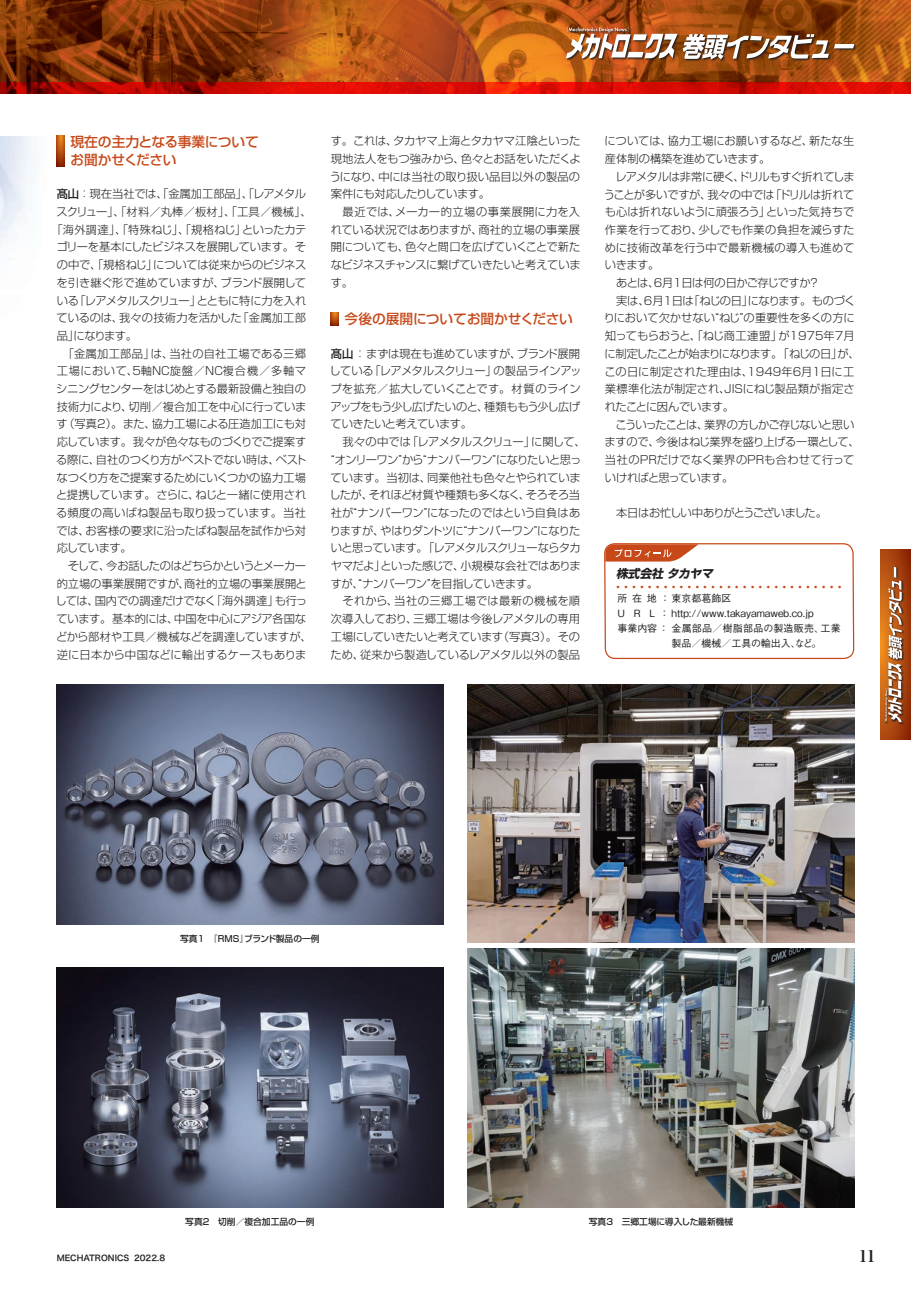
<style>
.page{position:relative;width:911px;height:1290px;background:#fff}
.page>*{position:absolute;margin:0;border:0;box-sizing:border-box;transform-origin:0 0}
.t1{font:16.25px "Midashi Min Pro MA31";color:#231f20}
.t2{font:500 13.75px/17.8px "Shin Go Pr 6 N";letter-spacing:-.01em;color:#c74919}
.t3{font:italic 700 11.75px "Shin Go Pr 6 N";color:#231f20}
.t4{font:300 11.25px/17.8px "Shin Go Pr 6 N";letter-spacing:-.02em;color:#231f20}
.t5{font:300 11.25px "Shin Go Pr 6 N";letter-spacing:.015em;color:#231f20}
.t6{font:300 11.25px "Shin Go Pr 6 N";color:#231f20}
.t7{font:300 11.25px "Shin Go Pr 6 N";letter-spacing:-.07em;color:#231f20}
.t8{font:300 11.25px "Shin Go Pr 6 N";letter-spacing:.005em;color:#231f20}
.t9{font:300 11.25px "Shin Go Pr 6 N";letter-spacing:.03em;color:#231f20}
.t10{font:300 11.25px "Shin Go Pr 6 N";letter-spacing:.045em;color:#231f20}
.t11{font:300 11.25px "Shin Go Pr 6 N";letter-spacing:-.04em;color:#231f20}
.t12{font:300 11.25px "Shin Go Pr 6 N";letter-spacing:.025em;color:#231f20}
.t13{font:300 11.25px "Shin Go Pr 6 N";letter-spacing:.02em;color:#231f20}
.t14{font:300 11.25px "Shin Go Pr 6 N";letter-spacing:-.075em;color:#231f20}
.t15{font:10.5px "Hira Kaku Pro W6";color:#c74919}
.t16{font:500 10px "Gothic BBB Pro";color:#231f20}
.t17{font:500 10px "Gothic BBB Pro";letter-spacing:.025em;color:#231f20}
.t18{font:500 8.75px "Shin Go Pr 6 N";color:#231f20}
.t19{font:8.12px "Hira Kaku Pro W6";color:#231f20}
.s1{font-weight:500}
</style>
<div class="page">
<img style="left:0;top:0;width:911px;height:82px">
<svg style="left:880px;top:549px;width:31px;height:191px;background:#aa460d"></svg>
<svg style="left:884px;top:566px;width:20px;height:159px"></svg>
<svg style="left:884px;top:567px;width:18px;height:155px"></svg>
<svg style="left:565px;top:26px;width:292px;height:36px"></svg>
<img style="left:566px;top:27px;width:288px;height:32px">
<svg style="left:0;top:82px;width:911px;height:12px;background:#cf0b03"></svg>
<svg style="left:331px;top:313px;width:7px;height:13px"></svg>
<svg style="left:57px;top:136px;width:7px;height:31px"></svg>
<img style="left:57px;top:968px;width:386px;height:240px">
<img style="left:468px;top:684px;width:386px;height:524px">
<img style="left:57px;top:684px;width:386px;height:240px">
<div style="left:466px;top:943px;width:389px;height:5px;background:#fff"></div>
<svg style="left:604px;top:543px;width:251px;height:117px"></svg>
<p class="t2" style="left:57px;top:133px;width:204px">　現在の主力となる事業について　お聞かせください</p>
<p class="t6" style="left:57px;top:185px;width:251px"><span class="s1">髙山</span> ：現在当社では、「金属加工部品」、「レアメタル</p>
<p class="t5" style="left:56px;top:202px;width:257px">スクリュー」、「材料／丸棒／板材」、「工具／機械」、</p>
<p class="t4" style="left:51px;top:220px;width:256px">「海外調達」、「特殊ねじ」、「規格ねじ」といったカテ</p>
<p class="t4" style="left:56px;top:237px;width:251px">ゴリーを基本にしたビジネスを展開しています。そ</p>
<p class="t4" style="left:57px;top:255px;width:251px">の中で、「規格ねじ」については従来からのビジネス</p>
<p class="t4" style="left:56px;top:273px;width:251px">を引き継ぐ形で進めていますが、ブランド展開して</p>
<p class="t4" style="left:57px;top:290px;width:251px">いる「レアメタルスクリュー」とともに特に力を入れ</p>
<p class="t8" style="left:56px;top:309px;width:251px">ているのは、我々の技術力を活かした「金属加工部</p>
<p class="t4" style="left:57px;top:326px;width:82px">品」になります。</p>
<p class="t9" style="left:57px;top:344px;width:251px">　「金属加工部品」は、当社の自社工場である三郷</p>
<p class="t10" style="left:57px;top:362px;width:251px">工場において、5軸NC旋盤／NC複合機／多軸マ</p>
<p class="t11" style="left:56px;top:379px;width:251px">シニングセンターをはじめとする最新設備と独自の</p>
<p class="t4" style="left:57px;top:397px;width:251px">技術力により、切削／複合加工を中心に行っていま</p>
<p class="t4" style="left:57px;top:414px;width:251px">す（写真2）。また、協力工場による圧造加工にも対</p>
<p class="t4" style="left:57px;top:432px;width:251px">応しています。我々が色々なものづくりでご提案す</p>
<p class="t4" style="left:56px;top:450px;width:252px">る際に、自社のつくり方がベストでない時は、ベスト</p>
<p class="t4" style="left:57px;top:467px;width:251px">なつくり方をご提案するためにいくつかの協力工場</p>
<p class="t4" style="left:56px;top:485px;width:252px">と提携しています。さらに、ねじと一緒に使用され</p>
<p class="t12" style="left:56px;top:503px;width:251px">る頻度の高いばね製品も取り扱っています。当社</p>
<p class="t4" style="left:56px;top:520px;width:251px">では、お客様の要求に沿ったばね製品を試作から対</p>
<p class="t4" style="left:57px;top:538px;width:76px">応しています。</p>
<p class="t7" style="left:57px;top:556px;width:251px">　そして、今お話したのはどちらかというとメーカー</p>
<p class="t4" style="left:57px;top:573px;width:251px">的立場の事業展開ですが、商社的立場の事業展開と</p>
<p class="t4" style="left:55px;top:591px;width:253px">しては、国内での調達だけでなく「海外調達」も行っ</p>
<p class="t4" style="left:56px;top:609px;width:251px">ています。基本的には、中国を中心にアジア各国な</p>
<p class="t4" style="left:56px;top:627px;width:257px">どから部材や工具／機械などを調達していますが、</p>
<p class="t13" style="left:57px;top:645px;width:251px">逆に日本から中国などに輸出するケースもありま</p>
<p class="t4" style="left:330px;top:131px;width:252px">す。これは、タカヤマ上海とタカヤマ江陰といった現地法人をもつ強みから、色々とお話をいただくようになり、中には当社の取り扱い品目以外の製品の案件にも対応したりしています。<br>　最近では、メーカー的立場の事業展開に力を入れている状況ではありますが、商社的立場の事業展開についても、色々と間口を広げていくことで新たなビジネスチャンスに繋げていきたいと考えています。</p>
<p class="t2" style="left:331px;top:310px;width:243px">　今後の展開についてお聞かせください</p>
<p class="t4" style="left:329px;top:343px;width:258px"><span class="s1">髙山</span> ：まずは現在も進めていますが、ブランド展開している「レアメタルスクリュー」の製品ラインアップを拡充／拡大していくことです。材質のラインアップをもう少し広げたいのと、種類ももう少し広げていきたいと考えています。<br>　我々の中では「レアメタルスクリュー」に関して、“オンリーワン”から“ナンバーワン”になりたいと思っています。当初は、同業他社も色々とやられていましたが、それほど材質や種類も多くなく、そろそろ当社が“ナンバーワン”になったのではという自負はありますが、やはりダントツに“ナンバーワン”になりたいと思っています。「レアメタルスクリューならタカヤマだよ」といった感じで、小規模な会社ではありますが、“ナンバーワン”を目指していきます。<br>　それから、当社の三郷工場では最新の機械を順次導入しており、三郷工場は今後レアメタルの専用工場にしていきたいと考えています（写真3）。そのため、従来から製造しているレアメタル以外の製品</p>
<p class="t4" style="left:604px;top:131px;width:257px">については、協力工場にお願いするなど、新たな生産体制の構築を進めていきます。<br>　レアメタルは非常に硬く、ドリルもすぐ折れてしまうことが多いですが、我々の中では「ドリルは折れても心は折れないように頑張ろう」といった気持ちで作業を行っており、少しでも作業の負担を減らすために技術改革を行う中で最新機械の導入も進めていきます。<br>　あとは、6月1日は何の日かご存じですか？<br>　実は、6月1日は「ねじの日」になります。ものづくりにおいて欠かせない“ねじ”の重要性を多くの方に知ってもらおうと、「ねじ商工連盟」が1975年7月に制定したことが始まりになります。「ねじの日」が、この日に制定された理由は、1949年6月1日に工業標準化法が制定され、JISにねじ製品類が指定されたことに因んでいます。<br>　こういったことは、業界の方しかご存じないと思いますので、今後はねじ業界を盛り上げる一環として、当社のPRだけでなく業界のPRも合わせて行っていければと思っています。</p>
<p class="t14" style="left:605px;top:504px;width:223px">　本日はお忙しい中ありがとうございました。</p>
<p class="t3" style="left:616px;top:564px;width:102px">株式会社 タカヤマ</p>
<p class="t15" style="left:613px;top:577px;width:233px">・・・・・・・・・・・・・・・・・・・・・・・・・・・・・</p>
<p class="t16" style="left:617px;top:590px;width:116px">所在地：東京都葛飾区</p>
<p class="t16" style="left:617px;top:605px;width:198px">U R L ： http://www.takayamaweb.co.jp</p>
<p class="t17" style="left:617px;top:620px;width:225px">事業内容 ：金属部品／樹脂部品の製造販売、工業</p>
<p class="t16" style="left:671px;top:635px;width:151px">製品／機械／工具の輸出入、など。</p>
<p class="t18" style="left:180px;top:931px;width:141px">写真1　『RMS』ブランド製品の一例</p>
<p class="t18" style="left:185px;top:1214px;width:131px">写真2　切削／複合加工品の一例</p>
<p class="t18" style="left:589px;top:1214px;width:146px">写真3　三郷工場に導入した最新機械</p>
<p class="t19" style="left:57px;top:1251px;width:110px">MECHATRONICS 2022.8</p>
<h1 class="t1" style="left:859px;top:1243px;width:18px">11</h1>
</div>
